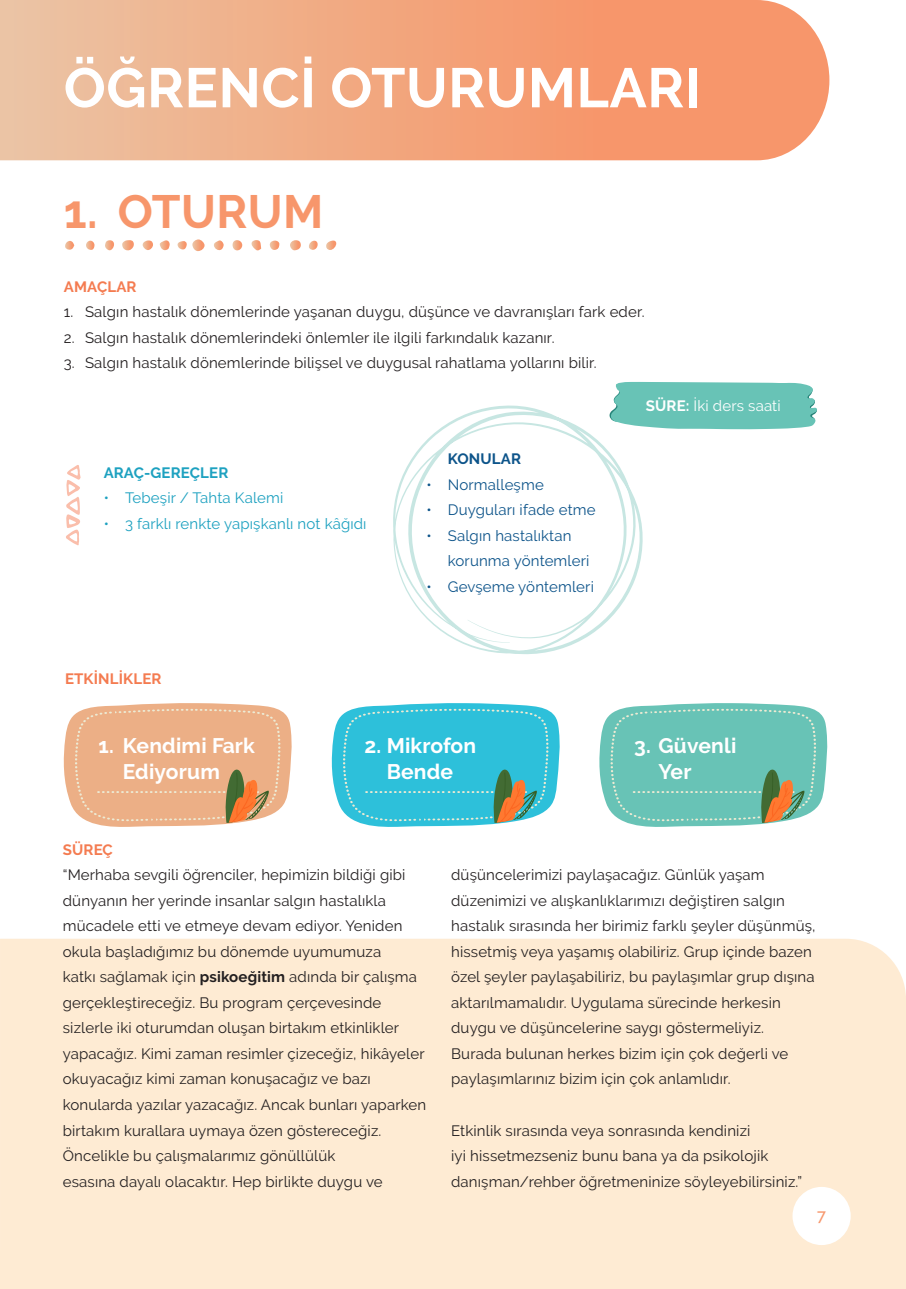
<style>
.page{position:relative;width:906px;height:1289px;background:#fff}
.page>*{position:absolute;margin:0;border:0;box-sizing:border-box;transform-origin:0 0}
.t1{font:700 55.5px "Raleway";letter-spacing:.01em;color:#fff}
.t2{font:700 46.5px "Raleway";letter-spacing:.01em;color:#f7966b}
.t3{font:700 21px/25.5px "Raleway";letter-spacing:.01em;color:#fff;text-align:center}
.t4{font:500 16.5px "Raleway";color:#f7966b}
.t5{font:15px/25.5px "Raleway";letter-spacing:.01em;color:#231f20}
.t6{font:15px/25.5px "Raleway";letter-spacing:.01em;color:#0d548a}
.t7{font:15px "Raleway";letter-spacing:.01em;color:#1da1c0}
.t8{font:700 15px "Raleway";letter-spacing:.01em;color:#f47b50}
.t9{font:15px "Raleway";letter-spacing:.01em;color:#fff}
.t10{font:700 15px "Raleway";letter-spacing:.01em;color:#1da1c0}
.t11{font:700 15px "Raleway";letter-spacing:.01em;color:#0d548a}
.s1{font-weight:700}
</style>
<div class="page">
<div style="left:0;top:1251px;width:905px;height:37px;background:#feebd3"></div>
<div style="left:0;top:938px;width:906px;height:320px;background:#feebd3"></div>
<div style="left:792px;top:1186px;width:58px;height:58px;background:#fff;border-radius:50%"></div>
<svg style="left:63px;top:703px;width:229px;height:124px;background:#e9b48d"></svg>
<svg style="left:0;top:0;width:829px;height:160px;background:#f2a881"></svg>
<svg style="left:613px;top:382px;width:204px;height:47px;background:#6fc5b9"></svg>
<svg style="left:599px;top:703px;width:229px;height:124px;background:#7ac4b6"></svg>
<svg style="left:331px;top:703px;width:229px;height:124px;background:#48c2d5"></svg>
<svg style="left:66px;top:465px;width:15px;height:80px"></svg>
<svg style="left:122px;top:240px;width:12px;height:11px"></svg>
<svg style="left:290px;top:240px;width:11px;height:10px"></svg>
<svg style="left:232px;top:240px;width:10px;height:10px"></svg>
<svg style="left:143px;top:240px;width:10px;height:10px"></svg>
<svg style="left:251px;top:240px;width:10px;height:11px"></svg>
<svg style="left:159px;top:240px;width:11px;height:10px"></svg>
<svg style="left:214px;top:240px;width:10px;height:11px"></svg>
<svg style="left:269px;top:240px;width:10px;height:10px"></svg>
<svg style="left:105px;top:240px;width:9px;height:10px"></svg>
<svg style="left:326px;top:240px;width:11px;height:10px"></svg>
<svg style="left:65px;top:241px;width:9px;height:9px"></svg>
<svg style="left:309px;top:241px;width:9px;height:9px"></svg>
<svg style="left:178px;top:239px;width:27px;height:12px"></svg>
<svg style="left:86px;top:241px;width:9px;height:9px"></svg>
<svg style="left:393px;top:405px;width:252px;height:249px"></svg>
<p class="t1" style="left:64px;top:56px;width:638px">ÖĞRENCİ OTURUMLARI</p>
<p class="t2" style="left:64px;top:185px;width:261px">1. OTURUM</p>
<p class="t8" style="left:64px;top:278px;width:74px">AMAÇLAR</p>
<p class="t5" style="left:64px;top:299px;width:582px">1. Salgın hastalık dönemlerinde yaşanan duygu, düşünce ve davranışları fark eder.</p>
<p class="t5" style="left:64px;top:324px;width:492px">2. Salgın hastalık dönemlerindeki önlemler ile ilgili farkındalık kazanır.</p>
<p class="t5" style="left:64px;top:350px;width:534px">3. Salgın hastalık dönemlerinde bilişsel ve duygusal rahatlama yollarını bilir.</p>
<p class="t10" style="left:104px;top:464px;width:126px">ARAÇ-GEREÇLER</p>
<p class="t7" style="left:104px;top:489px;width:181px">• Tebeşir / Tahta Kalemi</p>
<p class="t7" style="left:104px;top:515px;width:264px">• 3 farklı renkte yapışkanlı not kâğıdı</p>
<p class="t8" style="left:65px;top:670px;width:98px">ETKİNLİKLER</p>
<p class="t11" style="left:448px;top:450px;width:75px">KONULAR</p>
<p class="t6" style="left:426px;top:471px;width:119px">• Normalleşme</p>
<p class="t6" style="left:426px;top:497px;width:170px">• Duyguları ifade etme</p>
<p class="t6" style="left:448px;top:522px;width:143px;text-indent:-21px">• Salgın hastalıktan korunma yöntemleri</p>
<p class="t6" style="left:426px;top:573px;width:169px">• Gevşeme yöntemleri</p>
<p class="t3" style="left:99px;top:733px;width:158px">1. Kendimi Fark<br>Ediyorum</p>
<p class="t3" style="left:364px;top:733px;width:113px">2. Mikrofon<br>Bende</p>
<p class="t9" style="left:646px;top:396px;width:136px"><span class="s1">SÜRE:</span> İki ders saati</p>
<p class="t3" style="left:658px;top:733px;width:79px;text-align:left;text-indent:-24px">3. Güvenli<br>Yer</p>
<p class="t8" style="left:63px;top:841px;width:52px">SÜREÇ</p>
<p class="t5" style="left:63px;top:862px;width:365px">“Merhaba sevgili öğrenciler, hepimizin bildiği gibi dünyanın her yerinde insanlar salgın hastalıkla mücadele etti ve etmeye devam ediyor. Yeniden okula başladığımız bu dönemde uyumumuza<br>katkı sağlamak için <span class="s1">psikoeğitim</span> adında bir çalışma gerçekleştireceğiz. Bu program çerçevesinde sizlerle iki oturumdan oluşan birtakım etkinlikler yapacağız. Kimi zaman resimler çizeceğiz, hikâyeler okuyacağız kimi zaman konuşacağız ve bazı konularda yazılar yazacağız. Ancak bunları yaparken birtakım kurallara uymaya özen göstereceğiz.<br>Öncelikle bu çalışmalarımız gönüllülük<br>esasına dayalı olacaktır. Hep birlikte duygu ve</p>
<p class="t5" style="left:451px;top:862px;width:366px">düşüncelerimizi paylaşacağız. Günlük yaşam düzenimizi ve alışkanlıklarımızı değiştiren salgın hastalık sırasında her birimiz farklı şeyler düşünmüş, hissetmiş veya yaşamış olabiliriz. Grup içinde bazen özel şeyler paylaşabiliriz, bu paylaşımlar grup dışına aktarılmamalıdır. Uygulama sürecinde herkesin duygu ve düşüncelerine saygı göstermeliyiz.<br>Burada bulunan herkes bizim için çok değerli ve paylaşımlarınız bizim için çok anlamlıdır.</p>
<p class="t5" style="left:451px;top:1117px;width:352px">Etkinlik sırasında veya sonrasında kendinizi<br>iyi hissetmezseniz bunu bana ya da psikolojik danışman/rehber öğretmeninize söyleyebilirsiniz.”</p>
<p class="t4" style="left:817px;top:1205px;width:10px">7</p>
</div>
